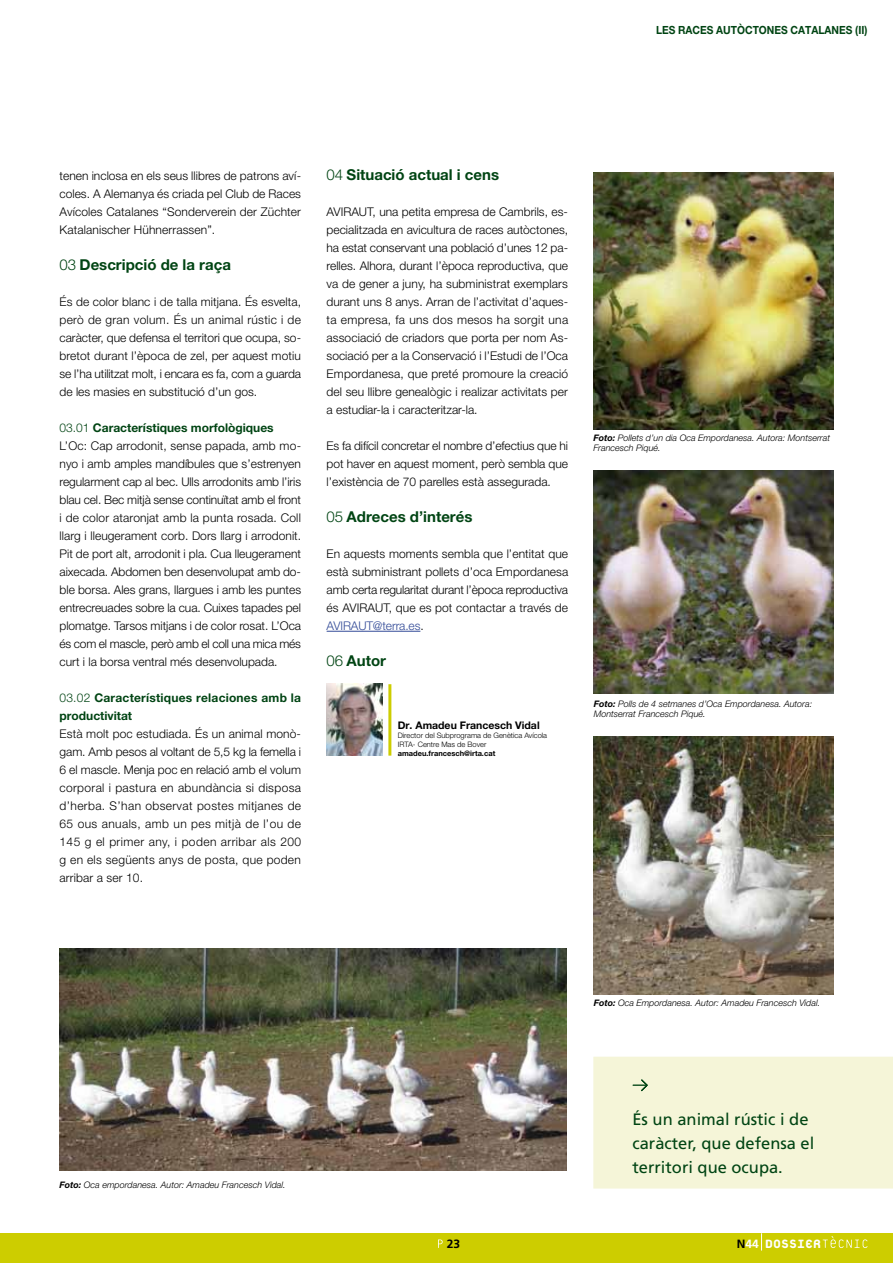
<style>
.page{position:relative;width:893px;height:1263px;background:#fff}
.page>*{position:absolute;margin:0;border:0;box-sizing:border-box;transform-origin:0 0}
.t1{font:800 18px "Platelet";color:#fff;scale:.96 1}
.t2{font:16.5px/24px "Frutiger";color:#004413}
.t3{font:700 15px "Helvetica Neue LT Pro";color:#004413}
.t4{font:300 12px/18px "Helvetica Neue LT Pro";color:#000;text-align:justify}
.t5{font:700 12px/18px "Helvetica Neue LT Pro";letter-spacing:.02em;color:#004413}
.t6{font:700 12px "Frutiger";color:#000}
.t7{font:700 11.25px "Helvetica Neue LT Pro";color:#004413;scale:.91 1}
.t8{font:700 10.5px "Helvetica Neue LT Pro";color:#000}
.t9{font:italic 300 9px/9.8px "Helvetica Neue LT Pro";color:#000}
.t10{font:300 7.5px/9px "Helvetica Neue LT Pro";color:#000}
.t11{font:700 7.5px "Helvetica Neue LT Pro";color:#000}
.s1{font-weight:300}
.s2{color:#004413}
.s3{font-weight:700;color:#004413}
.s4{color:#324a97}
.s5{font-weight:700}
.s6{font-family:"Frutiger";font-weight:700;font-size:12px;color:#000}
.s7{font-family:"Frutiger";font-weight:700;font-size:12px}
</style>
<div class="page">
<div style="left:0;top:1233px;width:893px;height:30px;background:#cdcd00"></div>
<svg style="left:761px;top:1233px;width:1px;height:17px"></svg>
<svg style="left:823px;top:1236px;width:44px;height:12px"></svg>
<svg style="left:438px;top:1239px;width:5px;height:9px"></svg>
<hr style="left:327px;top:631px;width:93px;height:1px;background:#324a97">
<hr style="left:388px;top:684px;width:3px;height:72px;background:#cdcd00">
<img style="left:327px;top:684px;width:55px;height:72px">
<img style="left:60px;top:948px;width:507px;height:223px">
<img style="left:593px;top:172px;width:240px;height:257px">
<img style="left:594px;top:470px;width:240px;height:223px">
<img style="left:594px;top:737px;width:240px;height:257px">
<div style="left:593px;top:1057px;width:300px;height:131px;background:#f5f5d8"></div>
<svg style="left:632px;top:1079px;width:16px;height:12px"></svg>
<p class="t7" style="left:656px;top:23px;width:8px">les</p>
<p class="t7" style="left:678px;top:23px;width:9px">races</p>
<p class="t7" style="left:716px;top:23px;width:9px">autòctones</p>
<p class="t7" style="left:791px;top:23px;width:9px">catalanes</p>
<p class="t7" style="left:855px;top:23px;width:15px">(II)</p>
<p class="t4" style="left:60px;top:166px;width:243px">tenen inclosa en els seus llibres de patrons aví&shy;coles. A Alemanya és criada pel Club de Races Avícoles Catalanes “Sonderverein der Züchter Katalanischer Hühnerrassen”.</p>
<p class="t3" style="left:60px;top:255px;width:173px"><span class="s1">03</span> Descripció de la raça</p>
<p class="t4" style="left:60px;top:292px;width:243px">És de color blanc i de talla mitjana. És esvelta, però de gran volum. És un animal rústic i de caràcter, que defensa el territori que ocupa, so&shy;bretot durant l’època de zel, per aquest motiu se l’ha utilitzat molt, i encara es fa, com a guarda de les masies en substitució d’un gos.</p>
<p class="t4" style="left:60px;top:418px;width:243px;text-align:left"><span class="s2">03.01</span> <span class="s3">Característiques morfològiques </span>L’Oc: Cap arrodonit, sense papada, amb mo&shy;nyo i amb amples mandíbules que s’estrenyen regularment cap al bec. Ulls arrodonits amb l’iris blau cel. Bec mitjà sense continuïtat amb el front i de color ataronjat amb la punta rosada. Coll llarg i lleugerament corb. Dors llarg i arrodonit.<br>Pit de port alt, arrodonit i pla. Cua lleugerament aixecada. Abdomen ben desenvolupat amb do&shy;ble borsa. Ales grans, llargues i amb les puntes entrecreuades sobre la cua. Cuixes tapades pel plomatge. Tarsos mitjans i de color rosat. L’Oca és com el mascle, però amb el coll una mica més curt i la borsa ventral més desenvolupada.</p>
<p class="t5" style="left:60px;top:688px;width:243px"><span class="s1">03.02</span> Característiques relaciones amb la productivitat</p>
<p class="t4" style="left:60px;top:724px;width:243px">Està molt poc estudiada. És un animal monò&shy;gam. Amb pesos al voltant de 5,5 kg la femella i 6 el mascle. Menja poc en relació amb el volum corporal i pastura en abundància si disposa d’herba. S’han observat postes mitjanes de 65 ous anuals, amb un pes mitjà de l’ou de 145 g el primer any, i poden arribar als 200 g en els següents anys de posta, que poden arribar a ser 10.</p>
<p class="t3" style="left:327px;top:165px;width:174px"><span class="s1">04</span> Situació actual i cens</p>
<p class="t4" style="left:327px;top:202px;width:243px">AVIRAUT, una petita empresa de Cambrils, es&shy;pecialitzada en avicultura de races autòctones, ha estat conservant una població d’unes 12 pa&shy;relles. Alhora, durant l’època reproductiva, que va de gener a juny, ha subministrat exemplars durant uns 8 anys. Arran de l’activitat d’aques&shy;ta empresa, fa uns dos mesos ha sorgit una associació de criadors que porta per nom As&shy;sociació per a la Conservació i l’Estudi de l’Oca Empordanesa, que preté promoure la creació del seu llibre genealògic i realizar activitats per a estudiar-la i caracteritzar-la.</p>
<p class="t4" style="left:327px;top:436px;width:243px">Es fa difícil concretar el nombre d’efectius que hi pot haver en aquest moment, però sembla que l’existència de 70 parelles està assegurada.</p>
<p class="t3" style="left:327px;top:507px;width:147px"><span class="s1">05</span> Adreces d’interés</p>
<p class="t4" style="left:327px;top:544px;width:243px">En aquests moments sembla que l’entitat que està subministrant pollets d’oca Empordanesa amb certa regularitat durant l’època reproductiva és AVIRAUT, que es pot contactar a través de <span class="s4">AVIRAUT@terra.es</span>.</p>
<p class="t3" style="left:327px;top:651px;width:61px"><span class="s1">06</span> Autor</p>
<p class="t8" style="left:398px;top:718px;width:143px">Dr. Amadeu Francesch Vidal</p>
<p class="t10" style="left:398px;top:730px;width:151px">Director del Subprograma de Genètica Avícola<br>IRTA- Centre Mas de Bover</p>
<p class="t11" style="left:398px;top:748px;width:99px">amadeu.francesch@irta.cat</p>
<p class="t9" style="left:593px;top:433px;width:238px"><span class="s5">Foto:</span> Pollets d’un dia Oca Empordanesa. Autora: Montserrat<br>Francesch Piqué.</p>
<p class="t9" style="left:594px;top:699px;width:220px"><span class="s5">Foto:</span> Polls de 4 setmanes d’Oca Empordanesa. Autora:<br>Montserrat Francesch Piqué.</p>
<p class="t9" style="left:60px;top:1179px;width:228px"><span class="s5">Foto:</span> Oca empordanesa. Autor: Amadeu Francesch Vidal.</p>
<p class="t9" style="left:594px;top:998px;width:228px"><span class="s5">Foto:</span> Oca Empordanesa. Autor: Amadeu Francesch Vidal.</p>
<h2 class="t2" style="left:632px;top:1107px;width:183px">És un animal rústic i de caràcter, que defensa el territori que ocupa.</h2>
<p class="t6" style="left:447px;top:1237px;width:15px">23</p>
<h1 class="t1" style="left:737px;top:1235px;width:89px"><span class="s6">N</span><span class="s7">44</span> DOSSIER</h1>
</div>
